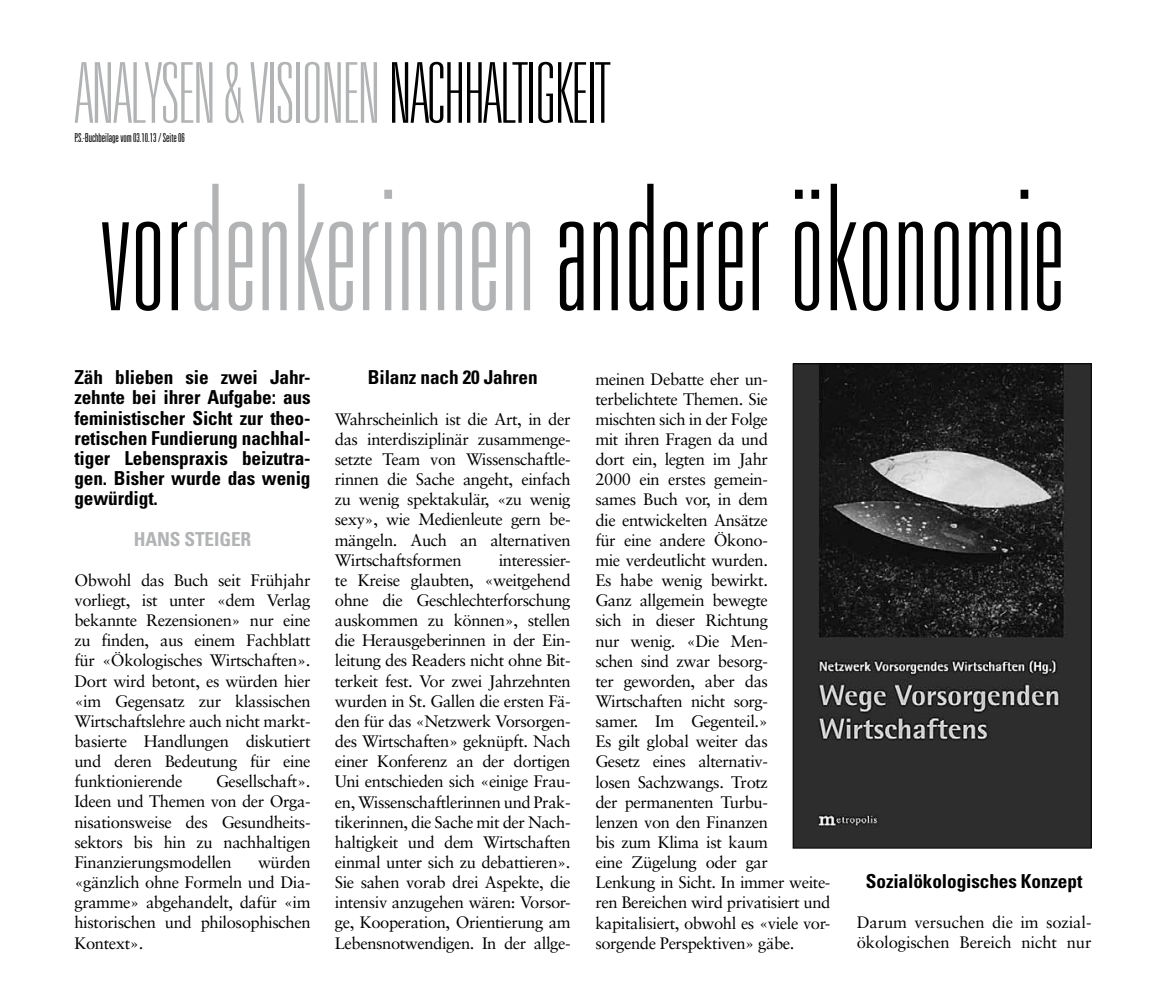
<style>
.page{position:relative;width:1166px;height:1001px;background:#fff}
.page>*{position:absolute;margin:0;border:0;box-sizing:border-box;transform-origin:0 0}
.t1{font:100 ultra-condensed 175px "Univers";color:#000}
.t2{font:100 ultra-condensed 83.83px "Univers";letter-spacing:-.005em;color:#b1b3b4}
.t3{font:700 condensed 19.25px/20.1px "Univers";letter-spacing:-.005em;color:#000;text-align:justify}
.t4{font:700 condensed 19.25px "Univers";letter-spacing:-.005em;color:#b1b3b4}
.t5{font:16.62px/20.1px "Sabon";letter-spacing:-.025em;color:#000;text-align:justify}
.t6{font:16.62px/20.1px "Sabon";letter-spacing:-.005em;color:#000}
.t7{font:300 ultra-condensed 12.25px "Univers";letter-spacing:-.005em;color:#000}
.s1{color:#000}
.s2{color:#b1b3b4}
</style>
<div class="page">
<img style="left:795px;top:365px;width:294px;height:481px">
<div style="left:793px;top:363px;width:298px;height:485px;border:1px solid #000"></div>
<h2 class="t2" style="left:75px;top:50px;width:536px">ANALYSEN &amp; VISIONEN<span class="s1">NACHHALTIGKEIT</span></h2>
<p class="t7" style="left:75px;top:132px;width:112px">P.S.-Buchbeilage vom 03.10.13 / Seite 06</p>
<h1 class="t1" style="left:101px;top:159px;width:966px">vor<span class="s2">denkerinnen</span> anderer ökonomie</h1>
<p class="t3" style="left:74px;top:367px;width:238px">Zäh blieben sie zwei Jahr&shy;zehnte bei ihrer Aufgabe: aus feministischer Sicht zur theo&shy;retischen Fundierung nachhal&shy;tiger Lebenspraxis beizutra&shy;gen. Bisher wurde das wenig gewürdigt.</p>
<p class="t4" style="left:134px;top:526px;width:119px">HANS STEIGER</p>
<p class="t5" style="left:74px;top:569px;width:238px">Obwohl das Buch seit Frühjahr vorliegt, ist unter «dem Verlag bekannte Rezensionen» nur eine zu finden, aus einem Fachblatt für «Ökologisches Wirtschaften».<br>Dort wird betont, es würden hier «im Gegensatz zur klassischen Wirtschaftslehre auch nicht markt&shy;basierte Handlungen diskutiert und deren Bedeutung für eine funktionierende</p>
<p class="t5" style="left:74px;top:771px;width:238px;text-indent:142px">Gesellschaft».<br>Ideen und Themen von der Orga&shy;nisationsweise des Gesundheits&shy;sektors bis hin zu nachhaltigen Finanzierungsmodellen</p>
<p class="t5" style="left:74px;top:851px;width:238px;text-indent:184px">würden «gänzlich ohne Formeln und Dia&shy;gramme» abgehandelt, dafür «im historischen und philosophischen Kontext».</p>
<p class="t3" style="left:368px;top:367px;width:171px">Bilanz nach 20 Jahren</p>
<p class="t5" style="left:335px;top:408px;width:237px">Wahrscheinlich ist die Art, in der das interdisziplinär zusammenge&shy;setzte Team von Wissenschaftle&shy;rinnen die Sache angeht, einfach zu wenig spektakulär, «zu wenig sexy», wie Medienleute gern be&shy;mängeln. Auch an alternativen Wirtschaftsformen</p>
<p class="t5" style="left:335px;top:549px;width:237px;text-indent:164px">interessier&shy;te Kreise glaubten, «weitgehend ohne die Geschlechterforschung auskommen zu können», stellen die Herausgeberinnen in der Ein&shy;leitung des Readers nicht ohne Bit&shy;terkeit fest. Vor zwei Jahrzehnten wurden in St. Gallen die ersten Fä&shy;den für das «Netzwerk Vorsorgen&shy;des Wirtschaften» geknüpft. Nach einer Konferenz an der dortigen Uni entschieden sich «einige Frau&shy;en, Wissenschaftlerinnen und Prak&shy;tikerinnen, die Sache mit der Nach&shy;haltigkeit und dem Wirtschaften einmal unter sich zu debattieren».<br>Sie sahen vorab drei Aspekte, die intensiv anzugehen wären: Vorsor&shy;ge, Kooperation, Orientierung am Lebensnotwendigen. In der allge-</p>
<p class="t5" style="left:595px;top:368px;width:237px;text-align:left">meinen Debatte eher un&shy;terbelichtete Themen. Sie mischten sich in der Folge<br>mit ihren Fragen da und<br>dort ein, legten im Jahr<br>2000 ein erstes gemein-<br>sames Buch vor, in dem<br>die entwickelten Ansätze<br>für eine andere Ökono-<br>mie verdeutlicht wurden.<br>Es habe wenig bewirkt.<br>Ganz allgemein bewegte<br>sich in dieser Richtung<br>nur wenig. «Die Men-<br>schen sind zwar besorg-<br>ter geworden, aber das<br>Wirtschaften nicht sorg-<br>samer. Im Gegenteil.»<br>Es gilt global weiter das<br>Gesetz eines alternativ-<br>losen Sachzwangs. Trotz<br>der permanenten Turbu-<br>lenzen von den Finanzen<br>bis zum Klima ist kaum<br>eine Zügelung oder gar<br>Lenkung in Sicht. In immer weite&shy;ren Bereichen wird privatisiert und kapitalisiert, obwohl es «viele vor&shy;sorgende Perspektiven» gäbe.</p>
<p class="t3" style="left:866px;top:870px;width:218px">Sozialökologisches Konzept</p>
<p class="t6" style="left:857px;top:911px;width:236px">Darum versuchen die im sozial&shy;ökologischen Bereich nicht nur</p>
</div>
